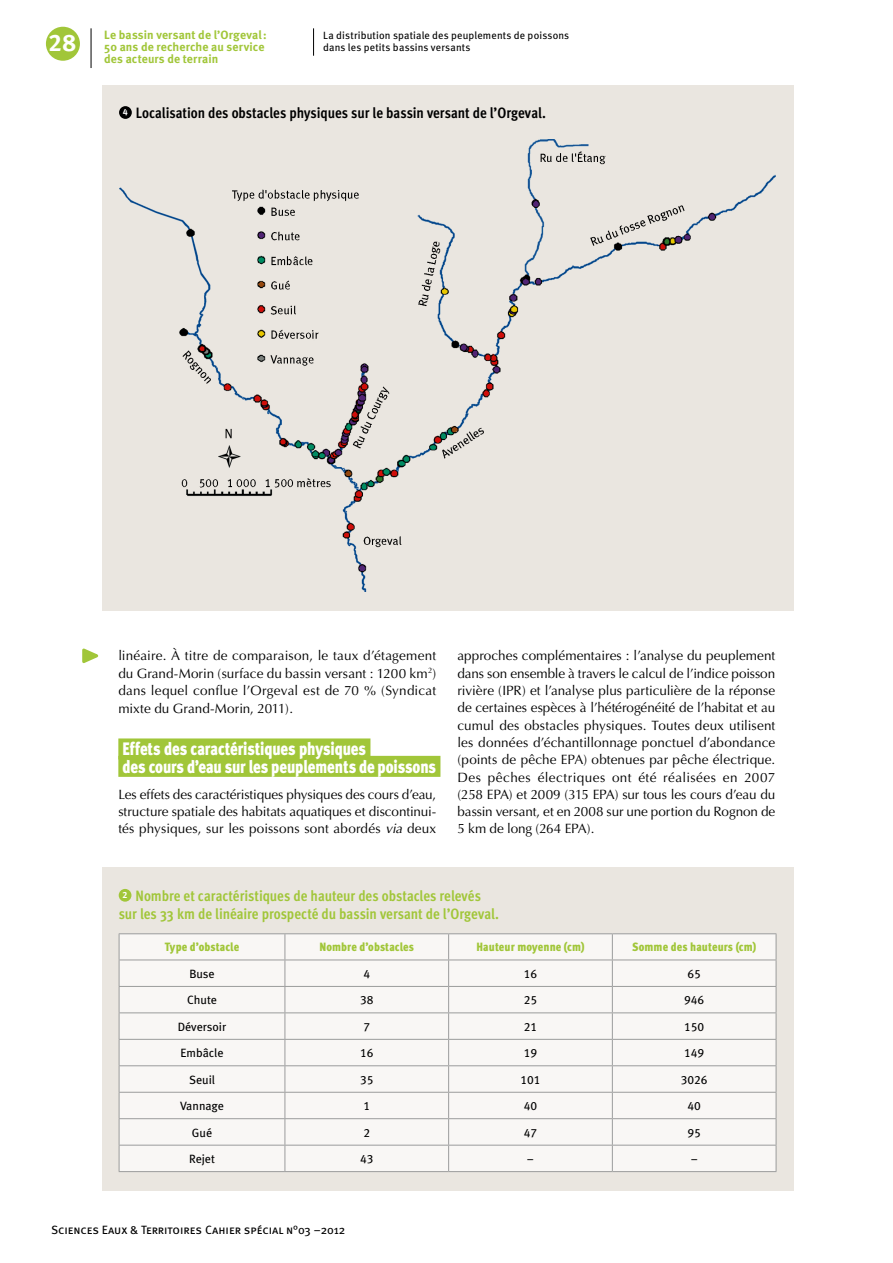
<style>
.page{position:relative;width:893px;height:1263px;background:#fff}
.page>*{position:absolute;margin:0;border:0;box-sizing:border-box;transform-origin:0 0}
.t1{font:24px "Meta Bold Caps Expert";color:#fff}
.Titre_1_orange{font:900 18px "Meta";letter-spacing:-.01em;color:#fff;scale:.82 1}
.Tableau_titre{font:700 15px/18px "Meta Cond OT";letter-spacing:-.005em;color:#a1c639;text-align:center}
.Figure_titre{font:700 15px "Meta Cond OT";color:#000}
.Texte_courant_L2{font:13.5px/17.2px "Optima";letter-spacing:.005em;color:#000;text-align:justify}
.Tableau_corps_centré{font:12px "Meta Book LF";color:#000}
.t2{font:700 12px/12px "Meta";letter-spacing:.01em;color:#a1c639}
.Tableau_tête{font:900 12px "Meta Cond OT";letter-spacing:.005em;color:#a1c639}
.t3{font:12px "Meta Book Caps";color:#000}
.TC_noir_page_G{font:10.5px/12px "Meta Book LF";letter-spacing:.015em;color:#000}
.t4{font:9px "Meta Bold LF Caps";color:#fff}
.s1{font-style:italic}
</style>
<div class="page">
<svg style="left:313px;top:28px;width:1px;height:28px"></svg>
<svg style="left:82px;top:648px;width:17px;height:16px"></svg>
<div style="left:102px;top:85px;width:691px;height:526px;background:#eae6e0"></div>
<div style="left:119px;top:106px;width:13px;height:13px;background:#000;border-radius:50%"></div>
<img style="left:119px;top:140px;width:656px;height:452px">
<div style="left:102px;top:867px;width:691px;height:324px;background:#eae6e0"></div>
<div style="left:119px;top:889px;width:12px;height:13px;background:#a1c639;border-radius:50%"></div>
<div style="left:120px;top:934px;width:656px;height:237px;background:#f9f7f5"></div>
<hr style="left:119px;top:933px;width:166px;height:1px;background:#9b9c9c">
<hr style="left:285px;top:933px;width:164px;height:1px;background:#9b9c9c">
<hr style="left:449px;top:933px;width:163px;height:1px;background:#9b9c9c">
<hr style="left:612px;top:933px;width:164px;height:1px;background:#9b9c9c">
<hr style="left:119px;top:959px;width:166px;height:1px;background:#9b9c9c">
<hr style="left:285px;top:959px;width:164px;height:1px;background:#9b9c9c">
<hr style="left:449px;top:959px;width:163px;height:1px;background:#9b9c9c">
<hr style="left:612px;top:959px;width:164px;height:1px;background:#9b9c9c">
<hr style="left:119px;top:986px;width:166px;height:1px;background:#9b9c9c">
<hr style="left:285px;top:986px;width:164px;height:1px;background:#9b9c9c">
<hr style="left:449px;top:986px;width:163px;height:1px;background:#9b9c9c">
<hr style="left:612px;top:986px;width:164px;height:1px;background:#9b9c9c">
<hr style="left:119px;top:1012px;width:166px;height:1px;background:#9b9c9c">
<hr style="left:285px;top:1012px;width:164px;height:1px;background:#9b9c9c">
<hr style="left:449px;top:1012px;width:163px;height:1px;background:#9b9c9c">
<hr style="left:612px;top:1012px;width:164px;height:1px;background:#9b9c9c">
<hr style="left:119px;top:1039px;width:166px;height:1px;background:#9b9c9c">
<hr style="left:285px;top:1039px;width:164px;height:1px;background:#9b9c9c">
<hr style="left:449px;top:1039px;width:163px;height:1px;background:#9b9c9c">
<hr style="left:612px;top:1039px;width:164px;height:1px;background:#9b9c9c">
<hr style="left:119px;top:1065px;width:166px;height:1px;background:#9b9c9c">
<hr style="left:285px;top:1065px;width:164px;height:1px;background:#9b9c9c">
<hr style="left:449px;top:1065px;width:163px;height:1px;background:#9b9c9c">
<hr style="left:612px;top:1065px;width:164px;height:1px;background:#9b9c9c">
<hr style="left:119px;top:1092px;width:166px;height:1px;background:#9b9c9c">
<hr style="left:285px;top:1092px;width:164px;height:1px;background:#9b9c9c">
<hr style="left:449px;top:1092px;width:163px;height:1px;background:#9b9c9c">
<hr style="left:612px;top:1092px;width:164px;height:1px;background:#9b9c9c">
<hr style="left:119px;top:1118px;width:166px;height:1px;background:#9b9c9c">
<hr style="left:285px;top:1118px;width:164px;height:1px;background:#9b9c9c">
<hr style="left:449px;top:1118px;width:163px;height:1px;background:#9b9c9c">
<hr style="left:612px;top:1118px;width:164px;height:1px;background:#9b9c9c">
<hr style="left:119px;top:1145px;width:166px;height:1px;background:#9b9c9c">
<svg style="left:119px;top:934px;width:1px;height:237px"></svg>
<hr style="left:285px;top:1145px;width:164px;height:1px;background:#9b9c9c">
<svg style="left:285px;top:934px;width:1px;height:237px"></svg>
<hr style="left:449px;top:1145px;width:163px;height:1px;background:#9b9c9c">
<svg style="left:448px;top:934px;width:1px;height:237px"></svg>
<hr style="left:612px;top:1145px;width:164px;height:1px;background:#9b9c9c">
<svg style="left:612px;top:934px;width:1px;height:237px"></svg>
<svg style="left:776px;top:934px;width:1px;height:237px"></svg>
<hr style="left:119px;top:1171px;width:166px;height:1px;background:#9b9c9c">
<hr style="left:285px;top:1171px;width:164px;height:1px;background:#9b9c9c">
<hr style="left:449px;top:1171px;width:163px;height:1px;background:#9b9c9c">
<hr style="left:612px;top:1171px;width:164px;height:1px;background:#9b9c9c">
<div style="left:118px;top:738px;width:252px;height:21px;background:#a1c639"></div>
<div style="left:118px;top:756px;width:322px;height:21px;background:#a1c639"></div>
<div style="left:46px;top:27px;width:34px;height:34px;background:#a1c639;border-radius:50%"></div>
<hr style="left:91px;top:28px;width:1px;height:40px;background:#000">
<h1 class="t1" style="left:49px;top:28px;width:29px">28</h1>
<p class="t2" style="left:104px;top:29px;width:164px">Le bassin versant de l’Orgeval:<br>50 ans de recherche au service des acteurs de terrain</p>
<p class="TC_noir_page_G" style="left:323px;top:29px;width:248px">La distribution spatiale des peuplements de poissons dans les petits bassins versants</p>
<p class="t4" style="left:123px;top:107px;width:7px">4</p>
<p class="Figure_titre" style="left:136px;top:103px;width:412px">Localisation des obstacles physiques sur le bassin versant de l’Orgeval.</p>
<p class="Texte_courant_L2" style="left:118px;top:647px;width:319px">linéaire. À titre de comparaison, le taux d’étagement du Grand-Morin (surface du bassin versant : 1200 km<sup>2</sup>) dans lequel conflue l’Orgeval est de 70 % (Syndicat mixte du Grand-Morin, 2011).</p>
<p class="Titre_1_orange" style="left:123px;top:738px;width:298px">Effets des caractéristiques physiques</p>
<p class="Titre_1_orange" style="left:123px;top:756px;width:384px">des cours d’eau sur les peuplements de poissons</p>
<p class="Texte_courant_L2" style="left:118px;top:786px;width:319px">Les effets des caractéristiques physiques des cours d’eau, structure spatiale des habitats aquatiques et discontinui&shy;tés physiques, sur les poissons sont abordés <span class="s1">via</span> deux</p>
<p class="Texte_courant_L2" style="left:457px;top:647px;width:319px">approches complémentaires : l’analyse du peuplement dans son ensemble à travers le calcul de l’indice poisson rivière (IPR) et l’analyse plus particulière de la réponse de certaines espèces à l’hétérogénéité de l’habitat et au cumul des obstacles physiques. Toutes deux utilisent les données d’échantillonnage ponctuel d’abondance (points de pêche EPA) obtenues par pêche électrique.<br>Des pêches électriques ont été réalisées en 2007 (258 EPA) et 2009 (315 EPA) sur tous les cours d’eau du bassin versant, et en 2008 sur une portion du Rognon de 5 km de long (264 EPA).</p>
<p class="Tableau_titre" style="left:119px;top:887px;width:382px">Nombre et caractéristiques de hauteur des obstacles relevés<br>sur les 33 km de linéaire prospecté du bassin versant de l’Orgeval.</p>
<p class="Tableau_tête" style="left:165px;top:939px;width:76px">Type d’obstacle</p>
<p class="Tableau_tête" style="left:319px;top:939px;width:96px">Nombre d’obstacles</p>
<p class="Tableau_tête" style="left:476px;top:939px;width:110px">Hauteur moyenne (cm)</p>
<p class="Tableau_tête" style="left:632px;top:939px;width:126px">Somme des hauteurs (cm)</p>
<p class="Tableau_corps_centré" style="left:189px;top:967px;width:27px">Buse</p>
<p class="Tableau_corps_centré" style="left:363px;top:967px;width:8px">4</p>
<p class="Tableau_corps_centré" style="left:524px;top:967px;width:15px">16</p>
<p class="Tableau_corps_centré" style="left:687px;top:967px;width:15px">65</p>
<p class="Tableau_corps_centré" style="left:187px;top:993px;width:31px">Chute</p>
<p class="Tableau_corps_centré" style="left:360px;top:993px;width:15px">38</p>
<p class="Tableau_corps_centré" style="left:524px;top:993px;width:15px">25</p>
<p class="Tableau_corps_centré" style="left:684px;top:993px;width:22px">946</p>
<p class="Tableau_corps_centré" style="left:178px;top:1019px;width:50px">Déversoir</p>
<p class="Tableau_corps_centré" style="left:363px;top:1019px;width:8px">7</p>
<p class="Tableau_corps_centré" style="left:524px;top:1019px;width:15px">21</p>
<p class="Tableau_corps_centré" style="left:684px;top:1019px;width:22px">150</p>
<p class="Tableau_corps_centré" style="left:180px;top:1046px;width:44px">Embâcle</p>
<p class="Tableau_corps_centré" style="left:360px;top:1046px;width:15px">16</p>
<p class="Tableau_corps_centré" style="left:524px;top:1046px;width:15px">19</p>
<p class="Tableau_corps_centré" style="left:684px;top:1046px;width:22px">149</p>
<p class="Tableau_corps_centré" style="left:189px;top:1072px;width:27px">Seuil</p>
<p class="Tableau_corps_centré" style="left:360px;top:1072px;width:15px">35</p>
<p class="Tableau_corps_centré" style="left:520px;top:1072px;width:22px">101</p>
<p class="Tableau_corps_centré" style="left:681px;top:1072px;width:28px">3026</p>
<p class="Tableau_corps_centré" style="left:180px;top:1099px;width:45px">Vannage</p>
<p class="Tableau_corps_centré" style="left:363px;top:1099px;width:8px">1</p>
<p class="Tableau_corps_centré" style="left:524px;top:1099px;width:15px">40</p>
<p class="Tableau_corps_centré" style="left:687px;top:1099px;width:15px">40</p>
<p class="Tableau_corps_centré" style="left:192px;top:1125px;width:22px">Gué</p>
<p class="Tableau_corps_centré" style="left:363px;top:1125px;width:8px">2</p>
<p class="Tableau_corps_centré" style="left:524px;top:1125px;width:15px">47</p>
<p class="Tableau_corps_centré" style="left:687px;top:1125px;width:15px">95</p>
<p class="Tableau_corps_centré" style="left:189px;top:1152px;width:27px">Rejet</p>
<p class="Tableau_corps_centré" style="left:360px;top:1152px;width:15px">43</p>
<p class="Tableau_corps_centré" style="left:527px;top:1152px;width:9px">−</p>
<p class="Tableau_corps_centré" style="left:691px;top:1152px;width:9px">−</p>
<p class="t4" style="left:123px;top:889px;width:7px">2</p>
<p class="t3" style="left:51px;top:1223px;width:296px">Sciences Eaux &amp; Territoires Cahier spécial n°03 –2012</p>
</div>
